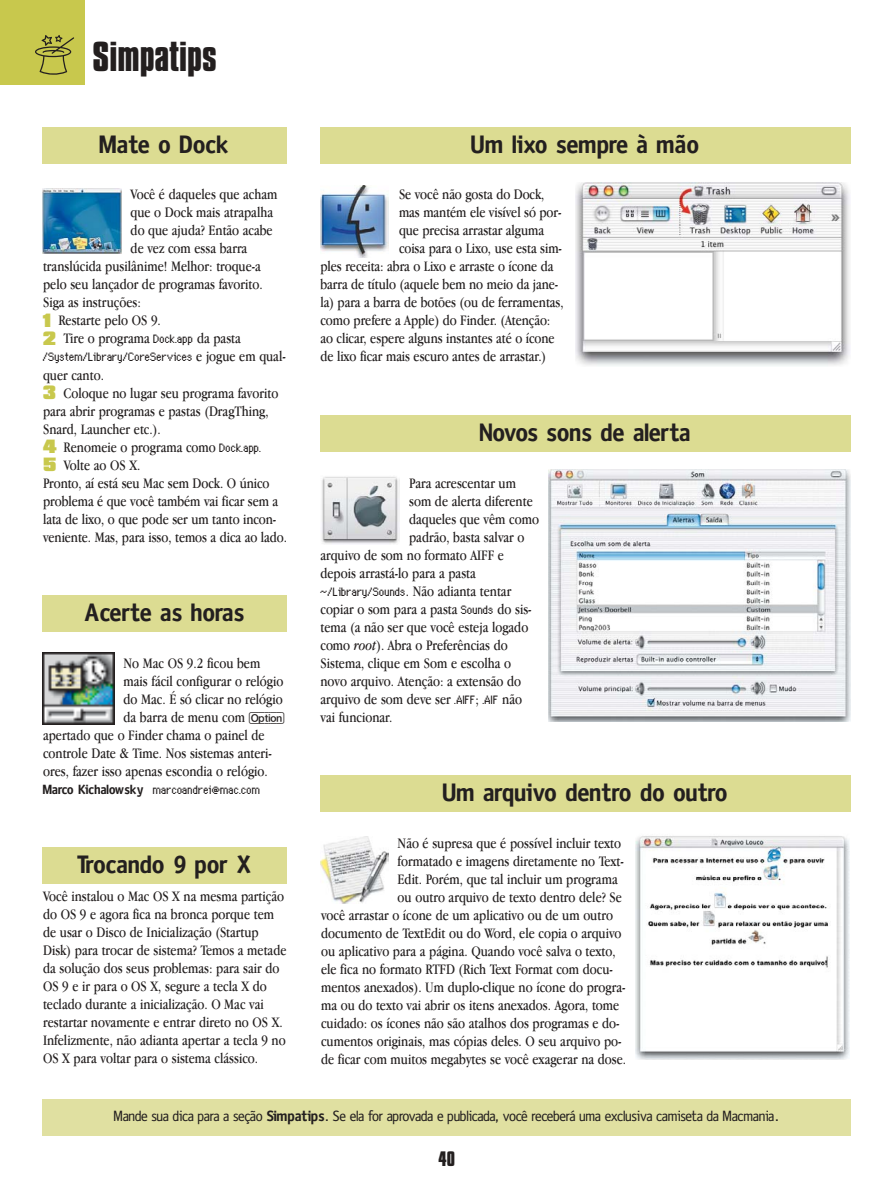
<style>
.page{position:relative;width:893px;height:1190px;background:#fff}
.page>*{position:absolute;margin:0;border:0;box-sizing:border-box;transform-origin:0 0}
.t1{font:700 36px "Compacta BT";color:#231f1f}
.t2{font:700 25.5px "Obscena";color:#231f1f}
.t3{font:700 18px "Compacta BT";color:#231f1f}
.t4{font:15px/18px "Macmania Garamond Normal";color:#231f1f}
.t5{font:15px "Obscena";color:#231f1f}
.t6{font:13.5px "Genoveva";color:#231f1f}
.s1{font-family:"Compacta BT";font-weight:900;font-size:16.5px;color:#c8c84d}
.s2{font-family:"Genoveva";font-size:13.5px}
.s3{font-family:"Macmania Garamond Normal";font-size:15px}
.s4{font-family:"Teclado Magnetico"}
.s5{font-family:"Obscena";font-weight:700}
.s6{font-style:italic}
.s7{font-weight:700}
</style>
<div class="page">
<div style="left:0;top:0;width:85px;height:85px;background:#c8c84d"></div>
<svg style="left:35px;top:35px;width:39px;height:40px"></svg>
<div style="left:43px;top:595px;width:244px;height:36px;background:#dcdc92"></div>
<div style="left:320px;top:415px;width:530px;height:36px;background:#dcdc92"></div>
<div style="left:320px;top:775px;width:530px;height:36px;background:#dcdc92"></div>
<div style="left:320px;top:127px;width:530px;height:36px;background:#dcdc92"></div>
<div style="left:43px;top:127px;width:244px;height:36px;background:#dcdc92"></div>
<div style="left:43px;top:847px;width:244px;height:36px;background:#dcdc92"></div>
<img style="left:321px;top:476px;width:79px;height:68px">
<img style="left:320px;top:185px;width:69px;height:72px">
<img style="left:635px;top:836px;width:214px;height:223px">
<img style="left:320px;top:836px;width:68px;height:67px">
<img style="left:548px;top:469px;width:302px;height:252px">
<img style="left:43px;top:652px;width:71px;height:72px">
<img style="left:43px;top:189px;width:79px;height:64px">
<div style="left:575px;top:181px;width:275px;height:190px;background:linear-gradient(to right,#fff,#fff)"></div>
<img style="left:575px;top:183px;width:275px;height:183px">
<div style="left:43px;top:1099px;width:807px;height:36px;background:#e0e0a1"></div>
<h1 class="t1" style="left:93px;top:41px;width:126px">SIMPATIPS</h1>
<h2 class="t2" style="left:100px;top:135px;width:131px">Mate o Dock</h2>
<p class="t4" style="left:131px;top:187px;width:148px">Você é daqueles que acham</p>
<p class="t4" style="left:131px;top:205px;width:144px">que o Dock mais atrapalha</p>
<p class="t4" style="left:131px;top:223px;width:144px">do que ajuda? Então acabe</p>
<p class="t4" style="left:131px;top:241px;width:118px">de vez com essa barra</p>
<p class="t4" style="left:43px;top:259px;width:219px">translúcida pusilânime! Melhor: troque-a</p>
<p class="t4" style="left:43px;top:277px;width:221px">pelo seu lançador de programas favorito.</p>
<p class="t4" style="left:43px;top:295px;width:99px">Siga as instruções:</p>
<p class="t4" style="left:43px;top:313px;width:119px"><span class="s1">1</span> Restarte pelo OS 9.</p>
<p class="t4" style="left:43px;top:331px;width:199px"><span class="s1">2</span> Tire o programa <span class="s2">Dock.app</span> da pasta</p>
<p class="t6" style="left:43px;top:349px;width:244px">/System/Library/CoreServices <span class="s3">e jogue em qual-</span></p>
<p class="t4" style="left:43px;top:367px;width:245px">quer canto.<br><span class="s1">3</span> Coloque no lugar seu programa favorito para abrir programas e pastas (DragThing, Snard, Launcher etc.).<br><span class="s1">4</span> Renomeie o programa como <span class="s2">Dock.app.<br></span><span class="s1">5</span> Volte ao OS X.<br>Pronto, aí está seu Mac sem Dock. O único problema é que você também vai ficar sem a lata de lixo, o que pode ser um tanto incon&shy;veniente. Mas, para isso, temos a dica ao lado.</p>
<h2 class="t2" style="left:85px;top:603px;width:162px">Acerte as horas</h2>
<p class="t4" style="left:124px;top:655px;width:138px">No Mac OS 9.2 ficou bem</p>
<p class="t4" style="left:124px;top:673px;width:161px">mais fácil configurar o relógio</p>
<p class="t4" style="left:124px;top:691px;width:160px">do Mac. É só clicar no relógio</p>
<p class="t4" style="left:124px;top:709px;width:164px">da barra de menu com <span class="s4">[Option]</span></p>
<p class="t4" style="left:43px;top:727px;width:223px">apertado que o Finder chama o painel de</p>
<p class="t4" style="left:43px;top:745px;width:230px">controle Date &amp; Time. Nos sistemas anteri-</p>
<p class="t4" style="left:43px;top:763px;width:226px">ores, fazer isso apenas escondia o relógio.</p>
<p class="t6" style="left:43px;top:781px;width:219px"><span class="s5">Marco Kichalowsky</span> marcoandrei@mac.com</p>
<h2 class="t2" style="left:77px;top:855px;width:176px">Trocando 9 por X</h2>
<p class="t4" style="left:43px;top:888px;width:245px">Você instalou o Mac OS X na mesma partição do OS 9 e agora fica na bronca porque tem de usar o Disco de Inicialização (Startup Disk) para trocar de sistema? Temos a metade da solução dos seus problemas: para sair do OS 9 e ir para o OS X, segure a tecla X do teclado durante a inicialização. O Mac vai restartar novamente e entrar direto no OS X.<br>Infelizmente, não adianta apertar a tecla 9 no OS X para voltar para o sistema clássico.</p>
<h2 class="t2" style="left:471px;top:135px;width:229px">Um lixo sempre à mão</h2>
<p class="t4" style="left:399px;top:187px;width:147px">Se você não gosta do Dock,</p>
<p class="t4" style="left:399px;top:205px;width:164px">mas mantém ele visível só por-</p>
<p class="t4" style="left:399px;top:223px;width:146px">que precisa arrastar alguma</p>
<p class="t4" style="left:399px;top:241px;width:164px">coisa para o Lixo, use esta sim-</p>
<p class="t4" style="left:320px;top:259px;width:234px">ples receita: abra o Lixo e arraste o ícone da</p>
<p class="t4" style="left:320px;top:277px;width:239px">barra de título (aquele bem no meio da jane-</p>
<p class="t4" style="left:320px;top:295px;width:245px">la) para a barra de botões (ou de ferramentas,</p>
<p class="t4" style="left:320px;top:313px;width:231px">como prefere a Apple) do Finder. (Atenção:</p>
<p class="t4" style="left:320px;top:331px;width:236px">ao clicar, espere alguns instantes até o ícone</p>
<p class="t4" style="left:320px;top:349px;width:227px">de lixo ficar mais escuro antes de arrastar.)</p>
<h2 class="t2" style="left:480px;top:423px;width:213px">Novos sons de alerta</h2>
<p class="t4" style="left:409px;top:475px;width:108px">Para acrescentar um</p>
<p class="t4" style="left:409px;top:493px;width:125px">som de alerta diferente</p>
<p class="t4" style="left:409px;top:511px;width:131px">daqueles que vêm como</p>
<p class="t4" style="left:409px;top:529px;width:117px">padrão, basta salvar o</p>
<p class="t4" style="left:320px;top:547px;width:185px">arquivo de som no formato AIFF e</p>
<p class="t4" style="left:320px;top:565px;width:157px">depois arrastá-lo para a pasta</p>
<p class="t4" style="left:320px;top:583px;width:192px"><span class="s2">~/Library/Sounds</span>. Não adianta tentar</p>
<p class="t4" style="left:320px;top:601px;width:212px">copiar o som para a pasta <span class="s2">Sounds</span> do sis-</p>
<p class="t4" style="left:320px;top:619px;width:209px">tema (a não ser que você esteja logado</p>
<p class="t4" style="left:320px;top:637px;width:189px">como <span class="s6">root</span>). Abra o Preferências do</p>
<p class="t4" style="left:320px;top:655px;width:192px">Sistema, clique em Som e escolha o</p>
<p class="t4" style="left:320px;top:673px;width:202px">novo arquivo. Atenção: a extensão do</p>
<p class="t4" style="left:320px;top:691px;width:203px">arquivo de som deve ser <span class="s2">.AIFF</span>; <span class="s2">.AIF</span> não</p>
<p class="t4" style="left:320px;top:709px;width:73px">vai funcionar.</p>
<h2 class="t2" style="left:443px;top:783px;width:287px">Um arquivo dentro do outro</h2>
<p class="t4" style="left:397px;top:835px;width:225px">Não é supresa que é possível incluir texto</p>
<p class="t4" style="left:397px;top:853px;width:227px">formatado e imagens diretamente no Text-</p>
<p class="t4" style="left:397px;top:871px;width:221px">Edit. Porém, que tal incluir um programa</p>
<p class="t4" style="left:397px;top:889px;width:226px">ou outro arquivo de texto dentro dele? Se</p>
<p class="t4" style="left:321px;top:907px;width:293px">você arrastar o ícone de um aplicativo ou de um outro</p>
<p class="t4" style="left:321px;top:925px;width:302px">documento de TextEdit ou do Word, ele copia o arquivo</p>
<p class="t4" style="left:321px;top:943px;width:296px">ou aplicativo para a página. Quando você salva o texto,</p>
<p class="t4" style="left:321px;top:961px;width:293px">ele fica no formato RTFD (Rich Text Format com docu-</p>
<p class="t4" style="left:321px;top:979px;width:306px">mentos anexados). Um duplo-clique no ícone do progra-</p>
<p class="t4" style="left:321px;top:997px;width:300px">ma ou do texto vai abrir os itens anexados. Agora, tome</p>
<p class="t4" style="left:321px;top:1015px;width:300px">cuidado: os ícones não são atalhos dos programas e do-</p>
<p class="t4" style="left:321px;top:1033px;width:302px">cumentos originais, mas cópias deles. O seu arquivo po-</p>
<p class="t4" style="left:321px;top:1051px;width:306px">de ficar com muitos megabytes se você exagerar na dose.</p>
<p class="t5" style="left:114px;top:1111px;width:666px">Mande sua dica para a seção <span class="s7">Simpatips</span>. Se ela for aprovada e publicada, você receberá uma exclusiva camiseta da Macmania.</p>
<p class="t3" style="left:438px;top:1150px;width:18px">40</p>
</div>
